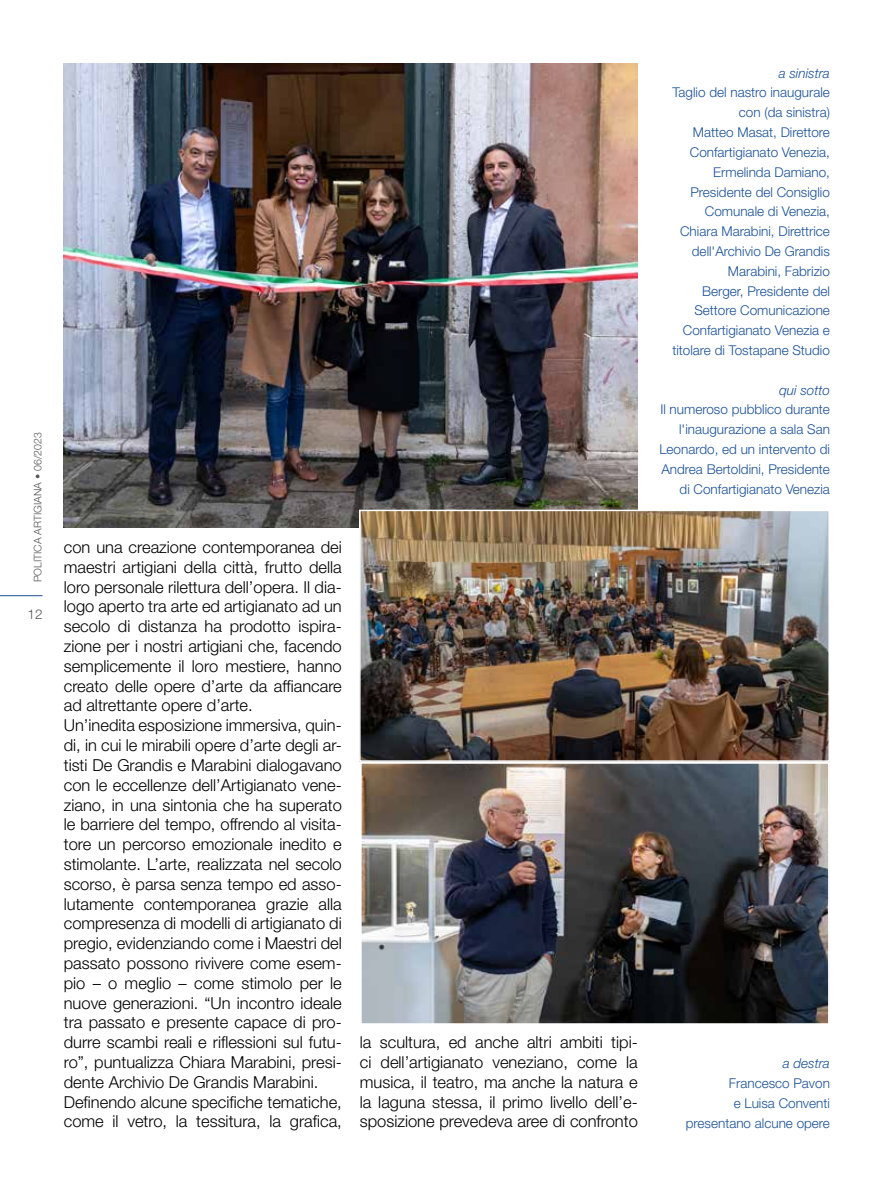
<style>
.page{position:relative;width:893px;height:1191px;background:#fff}
.page>*{position:absolute;margin:0;border:0;box-sizing:border-box;transform-origin:0 0}
.t1{font:300 16.5px/19.8px "Helvetica Neue LT Std";color:#000}
.t2{font:300 13.5px/19.8px "Helvetica Neue LT Std";color:#1b5196;text-align:right}
.t3{font:italic 300 13.5px "Helvetica Neue LT Std";color:#1b5196}
.t4{font:300 13.5px "Helvetica Neue LT Std";color:#575756}
.t5{font:300 10.5px "Helvetica Neue LT Std";color:#575756}
</style>
<div class="page">
<hr style="left:0;top:595px;width:43px;height:1px;background:#1b5196">
<img style="left:64px;top:64px;width:574px;height:463px">
<img style="left:362px;top:512px;width:465px;height:247px">
<div style="left:359px;top:509px;width:471px;height:253px;border:2px solid #fff"></div>
<img style="left:363px;top:765px;width:464px;height:257px">
<div style="left:360px;top:762px;width:470px;height:263px;border:2px solid #fff"></div>
<p class="t5" style="left:31px;top:582px;width:151px;rotate:-90deg">POLITICA ARTIGIANA • 06/2023</p>
<p class="t4" style="left:28px;top:605px;width:17px">12</p>
<p class="t1" style="left:64px;top:537px;width:280px">con una creazione contemporanea dei maestri artigiani della città, frutto della loro personale rilettura dell’opera. Il dia&shy;logo aperto tra arte ed artigianato ad un secolo di distanza ha prodotto ispira&shy;zione per i nostri artigiani che, facendo semplicemente il loro mestiere, hanno creato delle opere d’arte da affiancare ad altrettante opere d’arte.<br>Un’inedita esposizione immersiva, quin&shy;di, in cui le mirabili opere d’arte degli ar&shy;tisti De Grandis e Marabini dialogavano con le eccellenze dell’Artigianato vene&shy;ziano, in una sintonia che ha superato le barriere del tempo, offrendo al visita&shy;tore un percorso emozionale inedito e stimolante. L’arte, realizzata nel secolo scorso, è parsa senza tempo ed asso&shy;lutamente contemporanea grazie alla compresenza di modelli di artigianato di pregio, evidenziando come i Maestri del passato possono rivivere come esem&shy;pio – o meglio – come stimolo per le nuove generazioni. “Un incontro ideale tra passato e presente capace di pro&shy;durre scambi reali e riflessioni sul futu&shy;ro”, puntualizza Chiara Marabini, presi&shy;dente Archivio De Grandis Marabini.<br>Definendo alcune specifiche tematiche, come il vetro, la tessitura, la grafica,</p>
<p class="t1" style="left:360px;top:1032px;width:280px;text-align:justify">la scultura, ed anche altri ambiti tipi&shy;ci dell’artigianato veneziano, come la musica, il teatro, ma anche la natura e la laguna stessa, il primo livello dell’e&shy;sposizione prevedeva aree di confronto</p>
<p class="t3" style="left:779px;top:65px;width:53px">a sinistra</p>
<p class="t2" style="left:672px;top:82px;width:159px">Taglio del nastro inaugurale con (da sinistra)<br>Matteo Masat, Direttore<br>Confartigianato Venezia,<br>Ermelinda Damiano,<br>Presidente del Consiglio<br>Comunale di Venezia,<br>Chiara Marabini, Direttrice dell'Archivio De Grandis<br>Marabini, Fabrizio<br>Berger, Presidente del<br>Settore Comunicazione<br>Confartigianato Venezia e titolare di Tostapane Studio</p>
<p class="t3" style="left:779px;top:382px;width:52px">qui sotto</p>
<p class="t2" style="left:659px;top:399px;width:172px">Il numeroso pubblico durante l'inaugurazione a sala San<br>Leonardo, ed un intervento di<br>Andrea Bertoldini, Presidente di Confartigianato Venezia</p>
<p class="t3" style="left:783px;top:1055px;width:49px">a destra</p>
<p class="t2" style="left:686px;top:1073px;width:146px">Francesco Pavon<br>e Luisa Conventi presentano alcune opere</p>
</div>
